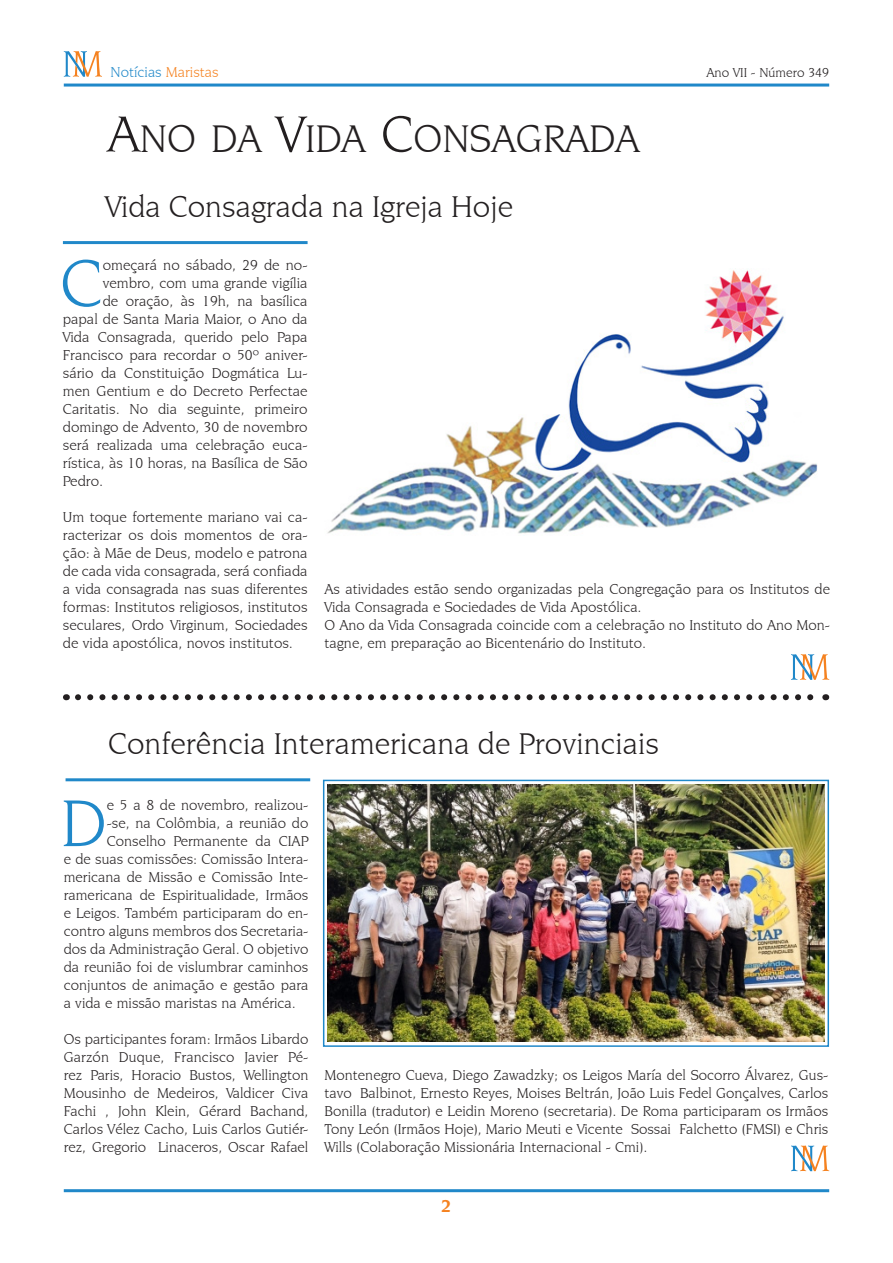
<style>
.page{position:relative;width:893px;height:1263px;background:#fff}
.page>*{position:absolute;margin:0;border:0;box-sizing:border-box;transform-origin:0 0}
.paragrafo4ComMaiuscu{font:70.2px "Novarese IT Cby BT";color:#2088c9}
.Titolo{font:40.5px "Novarese IT Cby BT";color:#231f20}
.Sottotitolo{font:31.5px "Novarese IT Cby BT";color:#231f20}
.Normale{font:700 18px "Novarese IT Cby BT";color:#f58220}
.paragrafo4{font:15px/18px "Novarese IT Cby BT";color:#231f20;text-align:justify}
.paragrafo4ComMaiuscu-2{font:15px "Novarese IT Cby BT";color:#231f20}
.paragrafoSemDopo{font:15px/18px "Novarese IT Cby BT";color:#231f20}
.Normale-2{font:15px "Novarese IT Cby BT";color:#2088c9}
.Normale-3{font:13.5px "Novarese IT Cby BT";color:#231f20}
.s1{color:#f58220}
.s2{font-size:54px}
</style>
<div class="page">
<hr style="left:64px;top:84px;width:765px;height:3px;background:#2088c9">
<hr style="left:64px;top:1189px;width:765px;height:3px;background:#2088c9">
<svg style="left:64px;top:51px;width:38px;height:26px"></svg>
<hr style="left:63px;top:241px;width:245px;height:3px;background:#2088c9">
<svg style="left:78px;top:694px;width:736px;height:6px"></svg>
<svg style="left:791px;top:1145px;width:38px;height:26px"></svg>
<img style="left:327px;top:268px;width:491px;height:266px">
<svg style="left:791px;top:654px;width:38px;height:26px"></svg>
<hr style="left:66px;top:778px;width:244px;height:3px;background:#2088c9">
<img style="left:327px;top:784px;width:497px;height:257px">
<div style="left:323px;top:780px;width:506px;height:267px;border:2px solid #2088c9"></div>
<p class="Normale-2" style="left:111px;top:63px;width:110px">Notícias <span class="s1">Maristas</span></p>
<p class="Normale-3" style="left:706px;top:64px;width:124px">Ano VII - Número 349</p>
<p class="Titolo" style="left:107px;top:114px;width:534px"><span class="s2">A</span>NO DA <span class="s2">V</span>IDA <span class="s2">C</span>ONSAGRADA</p>
<p class="Sottotitolo" style="left:105px;top:188px;width:409px">Vida Consagrada na Igreja Hoje</p>
<p class="paragrafo4ComMaiuscu" style="left:60px;top:241px;width:44px">C</p>
<p class="paragrafo4ComMaiuscu-2" style="left:103px;top:256px;width:206px">omeçará no sábado, 29 de no-</p>
<p class="paragrafo4ComMaiuscu-2" style="left:103px;top:274px;width:206px">vembro, com uma grande vigília</p>
<p class="paragrafo4ComMaiuscu-2" style="left:103px;top:292px;width:206px">de oração, às 19h, na basílica</p>
<p class="paragrafo4ComMaiuscu-2" style="left:63px;top:310px;width:246px">papal de Santa Maria Maior, o Ano da</p>
<p class="paragrafo4ComMaiuscu-2" style="left:63px;top:328px;width:246px">Vida Consagrada, querido pelo Papa</p>
<p class="paragrafo4ComMaiuscu-2" style="left:63px;top:346px;width:246px">Francisco para recordar o 50º aniver-</p>
<p class="paragrafo4ComMaiuscu-2" style="left:63px;top:364px;width:246px">sário da Constituição Dogmática Lu-</p>
<p class="paragrafo4ComMaiuscu-2" style="left:63px;top:382px;width:246px">men Gentium e do Decreto Perfectae</p>
<p class="paragrafo4ComMaiuscu-2" style="left:63px;top:400px;width:246px">Caritatis. No dia seguinte, primeiro</p>
<p class="paragrafo4ComMaiuscu-2" style="left:63px;top:418px;width:246px">domingo de Advento, 30 de novembro</p>
<p class="paragrafo4ComMaiuscu-2" style="left:63px;top:436px;width:246px">será realizada uma celebração euca-</p>
<p class="paragrafo4ComMaiuscu-2" style="left:63px;top:454px;width:246px">rística, às 10 horas, na Basílica de São</p>
<p class="paragrafo4ComMaiuscu-2" style="left:63px;top:472px;width:42px">Pedro.</p>
<p class="paragrafo4" style="left:63px;top:508px;width:246px">Um toque fortemente mariano vai ca&shy;racterizar os dois momentos de ora&shy;ção: à Mãe de Deus, modelo e patrona de cada vida consagrada, será confiada a vida consagrada nas suas diferentes formas: Institutos religiosos, institutos seculares, Ordo Virginum, Sociedades de vida apostólica, novos institutos.</p>
<p class="paragrafoSemDopo" style="left:325px;top:580px;width:507px">As atividades estão sendo organizadas pela Congregação para os Institutos de<br>Vida Consagrada e Sociedades de Vida Apostólica.</p>
<p class="paragrafo4" style="left:325px;top:616px;width:507px">O Ano da Vida Consagrada coincide com a celebração no Instituto do Ano Mon&shy;tagne, em preparação ao Bicentenário do Instituto.</p>
<p class="Sottotitolo" style="left:108px;top:725px;width:552px">Conferência Interamericana de Provinciais</p>
<p class="paragrafo4ComMaiuscu" style="left:61px;top:781px;width:47px">D</p>
<p class="paragrafo4ComMaiuscu-2" style="left:107px;top:796px;width:203px">e 5 a 8 de novembro, realizou-</p>
<p class="paragrafo4ComMaiuscu-2" style="left:107px;top:814px;width:203px">-se, na Colômbia, a reunião do</p>
<p class="paragrafo4ComMaiuscu-2" style="left:107px;top:832px;width:203px">Conselho Permanente da CIAP</p>
<p class="paragrafo4ComMaiuscu-2" style="left:64px;top:850px;width:246px">e de suas comissões: Comissão Intera-</p>
<p class="paragrafo4ComMaiuscu-2" style="left:64px;top:868px;width:246px">mericana de Missão e Comissão Inte-</p>
<p class="paragrafo4ComMaiuscu-2" style="left:64px;top:886px;width:246px">ramericana de Espiritualidade, Irmãos</p>
<p class="paragrafo4ComMaiuscu-2" style="left:64px;top:904px;width:246px">e Leigos. Também participaram do en-</p>
<p class="paragrafo4ComMaiuscu-2" style="left:64px;top:922px;width:246px">contro alguns membros dos Secretaria-</p>
<p class="paragrafo4ComMaiuscu-2" style="left:64px;top:940px;width:246px">dos da Administração Geral. O objetivo</p>
<p class="paragrafo4ComMaiuscu-2" style="left:64px;top:958px;width:246px">da reunião foi de vislumbrar caminhos</p>
<p class="paragrafo4ComMaiuscu-2" style="left:64px;top:976px;width:246px">conjuntos de animação e gestão para</p>
<p class="paragrafo4ComMaiuscu-2" style="left:64px;top:994px;width:234px">a vida e missão maristas na América.</p>
<p class="paragrafo4" style="left:64px;top:1030px;width:246px">Os participantes foram: Irmãos Libardo Garzón Duque, Francisco Javier Pé&shy;rez Paris, Horacio Bustos, Wellington Mousinho de Medeiros, Valdicer Civa Fachi , John Klein, Gérard Bachand, Carlos Vélez Cacho, Luis Carlos Gutiér&shy;rez, Gregorio Linaceros, Oscar Rafael</p>
<p class="paragrafo4" style="left:325px;top:1066px;width:505px">Montenegro Cueva, Diego Zawadzky; os Leigos María del Socorro Álvarez, Gus&shy;tavo Balbinot, Ernesto Reyes, Moises Beltrán, João Luis Fedel Gonçalves, Carlos Bonilla (tradutor) e Leidin Moreno (secretaria). De Roma participaram os Irmãos Tony León (Irmãos Hoje), Mario Meuti e Vicente Sossai Falchetto (FMSI) e Chris Wills (Colaboração Missionária Internacional - Cmi).</p>
<p class="Normale" style="left:441px;top:1195px;width:12px">2</p>
</div>
